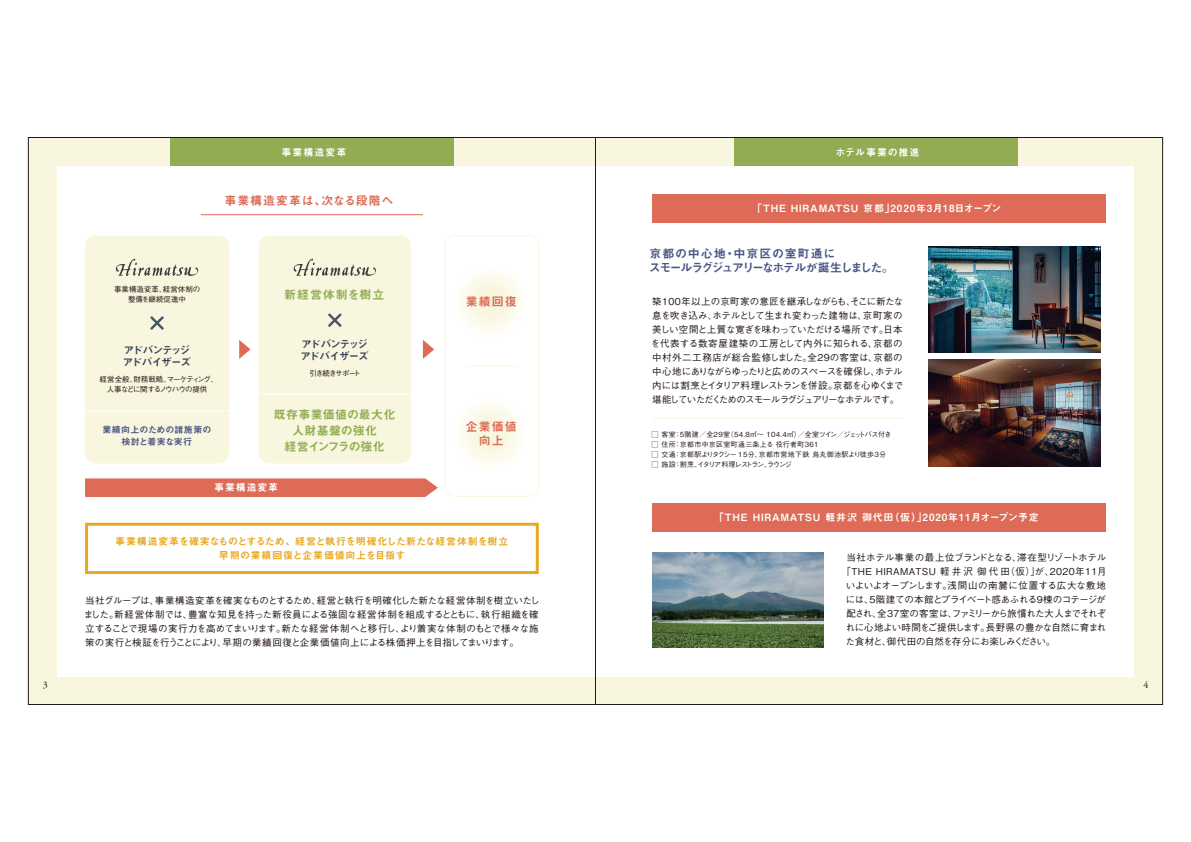
<style>
.page{position:relative;width:1191px;height:842px;background:#fff}
.page>*{position:absolute;margin:0;border:0;box-sizing:border-box;transform-origin:0 0}
.t1{font:12px/14px "Midashi Go Pro MB31";letter-spacing:-.1em;color:#485583}
.t2{font:12px/16px "Midashi Go Pro MB31";letter-spacing:.02em;color:#91ac52;text-align:center}
.t3{font:12px/14px "Midashi Go Pro MB31";letter-spacing:.08em;color:#dd6b57;text-align:center}
.t4{font:12px "Midashi Go Pro MB31";letter-spacing:.08em;color:#91ac52}
.t5{font:10.5px/12px "Midashi Go Pro MB31";letter-spacing:-.11em;color:#394255}
.t6{font:10px "Midashi Go Pro MB31";letter-spacing:.08em;color:#fff}
.t7{font:10px/14px "Midashi Go Pro MB31";letter-spacing:.015em;color:#e9a820;text-align:center}
.t8{font:10px "Adobe Garamond";color:#221815}
.t9{font:500 9.5px/14px "Gothic BBB Pro";letter-spacing:-.05em;color:#221815;text-align:justify}
.t10{font:500 9.5px "Gothic BBB Pro";letter-spacing:.04em;color:#221815}
.t11{font:500 9.5px "Gothic BBB Pro";letter-spacing:-.08em;color:#221815}
.t12{font:500 9.5px "Gothic BBB Pro";letter-spacing:-.025em;color:#221815}
.t13{font:500 9.5px "Gothic BBB Pro";letter-spacing:.005em;color:#221815}
.t14{font:9px/12px "Midashi Go Pro MB31";letter-spacing:.01em;color:#485583;text-align:center}
.t15{font:500 7.5px/10px "Gothic BBB Pro";letter-spacing:-.105em;color:#221815;text-align:center}
.t16{font:500 7.5px/10px "Gothic BBB Pro";color:#221815;text-align:center}
.t17{font:500 7.5px "Gothic BBB Pro";letter-spacing:-.125em;color:#221815}
.t18{font:500 7px "Gothic BBB Pro";letter-spacing:.04em;color:#221815}
.t19{font:500 7px "Gothic BBB Pro";letter-spacing:-.005em;color:#221815}
.t20{font:500 7px "Gothic BBB Pro";letter-spacing:-.15em;color:#221815}
</style>
<div class="page">
<div style="left:595px;top:137px;width:567px;height:567px;background:#f8f6de"></div>
<div style="left:28px;top:137px;width:567px;height:567px;background:#f8f6de"></div>
<div style="left:171px;top:137px;width:283px;height:29px;background:#91ac52"></div>
<div style="left:734px;top:137px;width:284px;height:29px;background:#91ac52"></div>
<div style="left:57px;top:166px;width:538px;height:510px;background:#fff"></div>
<div style="left:595px;top:166px;width:539px;height:510px;background:#fff"></div>
<svg style="left:451px;top:262px;width:78px;height:78px"></svg>
<svg style="left:451px;top:394px;width:78px;height:78px"></svg>
<hr style="left:201px;top:214px;width:222px;height:1px;background:#dd6b57">
<hr style="left:466px;top:366px;width:51px;height:1px;background:#f8f6de">
<div style="left:85px;top:236px;width:144px;height:227px;background:#f8f6de;border-radius:11px"></div>
<div style="left:258px;top:236px;width:153px;height:227px;background:#f8f6de;border-radius:11px"></div>
<div style="left:444px;top:235px;width:95px;height:262px;border:1px solid #f8f6de;border-radius:11px"></div>
<hr style="left:85px;top:410px;width:144px;height:1px;background:#fff">
<svg style="left:85px;top:523px;width:454px;height:51px"></svg>
<svg style="left:116px;top:259px;width:82px;height:17px"></svg>
<div style="left:652px;top:194px;width:454px;height:29px;background:#dd6b57"></div>
<svg style="left:150px;top:316px;width:14px;height:14px"></svg>
<hr style="left:258px;top:393px;width:153px;height:1px;background:#fff">
<svg style="left:239px;top:340px;width:11px;height:19px"></svg>
<svg style="left:423px;top:340px;width:11px;height:19px"></svg>
<svg style="left:85px;top:478px;width:353px;height:19px;background:#de715d"></svg>
<img style="left:928px;top:247px;width:172px;height:106px">
<div style="left:652px;top:503px;width:454px;height:28px;background:#dd6b57"></div>
<img style="left:928px;top:360px;width:172px;height:106px">
<img style="left:652px;top:552px;width:172px;height:96px">
<hr style="left:652px;top:418px;width:250px;height:1px;background:#f8f6de">
<svg style="left:293px;top:259px;width:83px;height:17px"></svg>
<svg style="left:328px;top:313px;width:14px;height:14px"></svg>
<p class="t6" style="left:281px;top:144px;width:66px">事業構造変革</p>
<p class="t6" style="left:835px;top:144px;width:85px">ホテル事業の推進</p>
<p class="t3" style="left:224px;top:192px;width:171px">事業構造変革は、次なる段階へ</p>
<p class="t16" style="left:114px;top:283px;width:88px">事業構造変革、経営体制の整備を継続促進中</p>
<p class="t5" style="left:123px;top:343px;width:70px">アドバンテッジアドバイザーズ</p>
<p class="t15" style="left:100px;top:373px;width:120px">経営全般、財務戦略、マーケティング、人事などに関するノウハウの提供</p>
<p class="t14" style="left:103px;top:423px;width:110px">業績向上のための諸施策の検討と着実な実行</p>
<p class="t4" style="left:284px;top:285px;width:102px">新経営体制を樹立</p>
<p class="t5" style="left:300px;top:337px;width:70px">アドバンテッジアドバイザーズ</p>
<p class="t17" style="left:309px;top:367px;width:53px">引き続きサポート</p>
<p class="t2" style="left:274px;top:405px;width:123px">既存事業価値の最大化人財基盤の強化<br>経営インフラの強化</p>
<p class="t6" style="left:214px;top:480px;width:65px">事業構造変革</p>
<p class="t6" style="left:752px;top:201px;width:251px">「THE HIRAMATSU 京都」2020年3月18日オープン</p>
<p class="t3" style="left:466px;top:293px;width:52px">業績回復</p>
<p class="t1" style="left:649px;top:245px;width:246px">京都の中心地・中京区の室町通に　<br>スモールラグジュアリーなホテルが誕生しました。</p>
<p class="t9" style="left:651px;top:293px;width:254px">築100年以上の京町家の意匠を継承しながらも、そこに新たな息を吹き込み、ホテルとして生まれ変わった建物は、京町家の美しい空間と上質な寛ぎを味わっていただける場所です。日本を代表する数寄屋建築の工房として内外に知られる、京都の中村外二工務店が総合監修しました。全29の客室は、京都の中心地にありながらゆったりと広めのスペースを確保し、ホテル内には割烹とイタリア料理レストランを併設。京都を心ゆくまで堪能していただくためのスモールラグジュアリーなホテルです。</p>
<p class="t3" style="left:466px;top:418px;width:52px">企業価値向上</p>
<p class="t19" style="left:651px;top:429px;width:241px">□ 客室：5階建／全29室（54.8㎡～ 104.4㎡）／全室ツイン／ジェットバス付き</p>
<p class="t18" style="left:651px;top:439px;width:168px">□ 住所：京都市中京区室町通三条上る 役行者町361</p>
<p class="t18" style="left:651px;top:449px;width:236px">□ 交通：京都駅よりタクシー 15分、京都市営地下鉄 烏丸御池駅より徒歩3分</p>
<p class="t20" style="left:651px;top:459px;width:142px">□ 施設：割烹、イタリア料理レストラン、ラウンジ</p>
<p class="t6" style="left:714px;top:509px;width:326px">「THE HIRAMATSU 軽井沢 御代田（仮）」2020年11月オープン予定</p>
<p class="t7" style="left:115px;top:533px;width:394px">事業構造変革を確実なものとするため、経営と執行を明確化した新たな経営体制を樹立早期の業績回復と企業価値向上を目指す</p>
<p class="t9" style="left:84px;top:592px;width:457px">当社グループは、事業構造変革を確実なものとするため、経営と執行を明確化した新たな経営体制を樹立いたしました。新経営体制では、豊富な知見を持った新役員による強固な経営体制を組成するとともに、執行組織を確立することで現場の実行力を高めてまいります。新たな経営体制へと移行し、より着実な体制のもとで様々な施策の実行と検証を行うことにより、早期の業績回復と企業価値向上による株価押上を目指してまいります。</p>
<p class="t9" style="left:846px;top:549px;width:261px">当社ホテル事業の最上位ブランドとなる、滞在型リゾートホテル</p>
<p class="t10" style="left:841px;top:563px;width:267px">「THE HIRAMATSU 軽井沢 御代田（仮）」が、2020年11月</p>
<p class="t13" style="left:845px;top:577px;width:262px">いよいよオープンします。浅間山の南麓に位置する広大な敷地</p>
<p class="t9" style="left:846px;top:591px;width:262px">には、5階建ての本館とプライベート感あふれる9棟のコテージが</p>
<p class="t11" style="left:846px;top:605px;width:262px">配され、全37室の客室は、ファミリーから旅慣れた大人までそれぞ</p>
<p class="t12" style="left:845px;top:619px;width:262px">れに心地よい時間をご提供します。長野県の豊かな自然に育まれ</p>
<p class="t9" style="left:845px;top:633px;width:211px">た食材と、御代田の自然を存分にお楽しみください。</p>
<p class="t8" style="left:43px;top:680px;width:6px">3</p>
<p class="t8" style="left:1143px;top:680px;width:6px">4</p>
</div>
